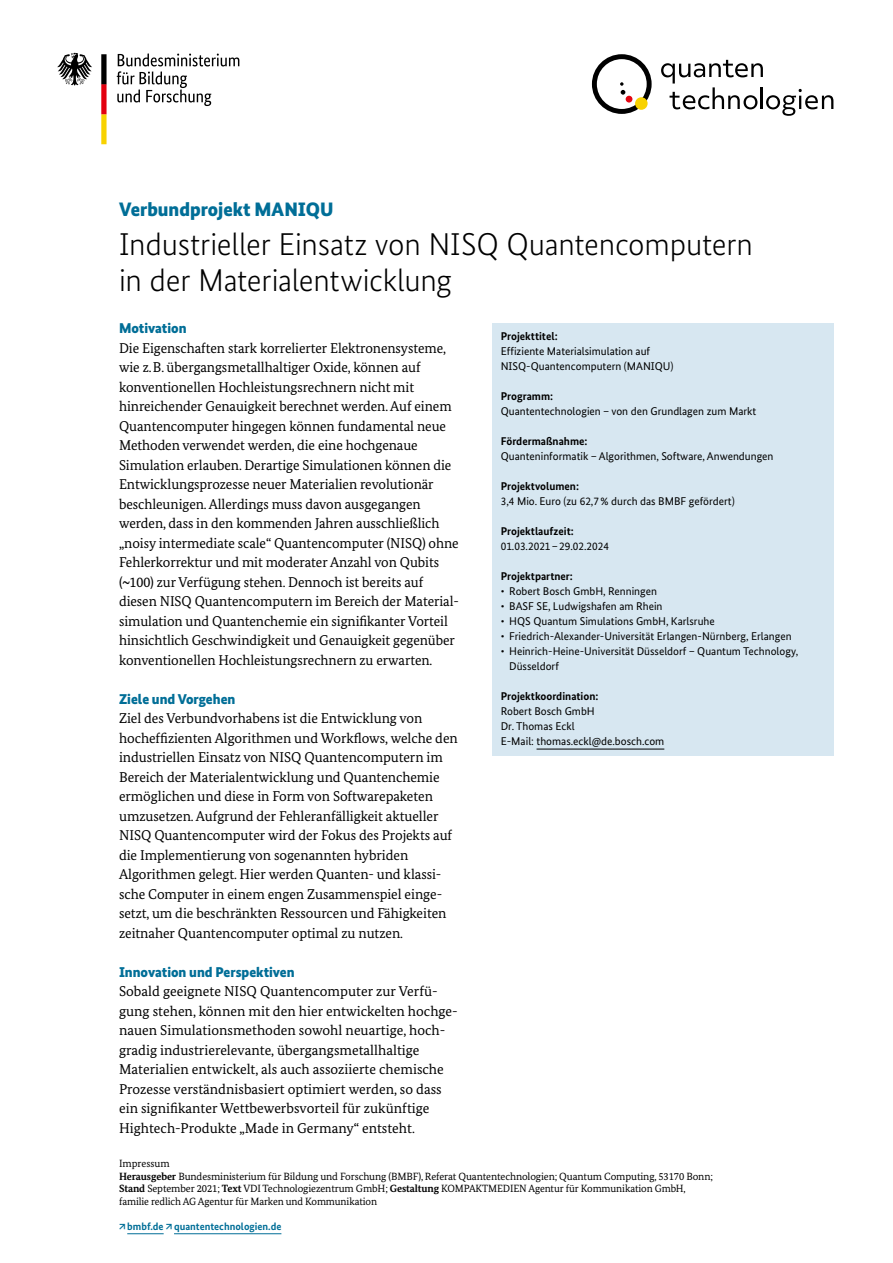
<style>
.page{position:relative;width:893px;height:1263px;background:#fff}
.page>*{position:absolute;margin:0;border:0;box-sizing:border-box;transform-origin:0 0}
.H1_Headline_schwarz{font:300 31.5px/36px "Bundes Sans";letter-spacing:-.01em;color:#000}
.P_Subheadline{font:900 19.5px "Bundes Sans";color:#006e97}
.P_Fliess{font:14.25px/19.5px "Bundes Serif";letter-spacing:-.005em;color:#000}
.H2_Headline{font:900 14.25px "Bundes Sans";color:#006e97}
.P_Kasten{font:11.25px/15px "Bundes Sans";color:#000}
.LI_Aufzählung{font:11.25px/15px "Bundes Sans";color:#000}
.H2_Kasten_Head{font:700 11.25px "Bundes Sans";color:#000}
.P_Impressum{font:10.5px/12.6px "Bundes Serif";letter-spacing:-.01em;color:#000}
.URL{font:700 10.5px "Bundes Sans";color:#006e97}
.H2_Impressum{font:10.5px "Bundes Serif";color:#000}
.s1{font-weight:700}
</style>
<div class="page">
<svg style="left:117px;top:53px;width:122px;height:53px"></svg>
<svg style="left:57px;top:53px;width:35px;height:33px"></svg>
<svg style="left:101px;top:54px;width:6px;height:90px"></svg>
<div style="left:492px;top:323px;width:341px;height:433px;background:#d7e7f1"></div>
<hr style="left:537px;top:749px;width:127px;height:1px;background:#000">
<svg style="left:592px;top:54px;width:60px;height:60px"></svg>
<div style="left:635px;top:97px;width:13px;height:13px;background:#f8d200;border-radius:50%"></div>
<svg style="left:661px;top:60px;width:172px;height:56px"></svg>
<hr style="left:127px;top:1233px;width:37px;height:1px;background:#006e97">
<hr style="left:174px;top:1233px;width:107px;height:1px;background:#006e97">
<p class="P_Subheadline" style="left:119px;top:198px;width:216px">Verbundprojekt MANIQU</p>
<h1 class="H1_Headline_schwarz" style="left:119px;top:226px;width:635px">Industrieller Einsatz von NISQ Quantencomputern in der Materialentwicklung</h1>
<h2 class="H2_Headline" style="left:119px;top:320px;width:69px">Motivation</h2>
<p class="P_Fliess" style="left:119px;top:338px;width:341px">Die Eigenschaften stark korrelierter Elektronensysteme, wie z.B. übergangsmetallhaltiger Oxide, können auf konventionellen Hochleistungsrechnern nicht mit hinreichender Genauigkeit berechnet werden. Auf einem Quantencomputer hingegen können fundamental neue Methoden verwendet werden, die eine hochgenaue Simulation erlauben. Derartige Simulationen können die Entwicklungsprozesse neuer Materialien revolutionär beschleunigen. Allerdings muss davon ausgegangen werden, dass in den kommenden Jahren ausschließlich „noisy intermediate scale“ Quantencomputer (NISQ) ohne Fehlerkorrektur und mit moderater Anzahl von Qubits (~100) zur Verfügung stehen. Dennoch ist bereits auf diesen NISQ Quantencomputern im Bereich der Material&shy;simulation und Quantenchemie ein signifikanter Vorteil hinsichtlich Geschwindigkeit und Genauigkeit gegenüber konventionellen Hochleistungsrechnern zu erwarten.</p>
<h2 class="H2_Headline" style="left:119px;top:690px;width:118px">Ziele und Vorgehen</h2>
<p class="P_Fliess" style="left:119px;top:708px;width:340px">Ziel des Verbundvorhabens ist die Entwicklung von hocheffizienten Algorithmen und Workflows, welche den industriellen Einsatz von NISQ Quantencomputern im Bereich der Materialentwicklung und Quantenchemie ermöglichen und diese in Form von Softwarepaketen umzusetzen. Aufgrund der Fehleranfälligkeit aktueller NISQ Quantencomputer wird der Fokus des Projekts auf die Implementierung von sogenannten hybriden Algorithmen gelegt. Hier werden Quanten- und klassi&shy;sche Computer in einem engen Zusammenspiel einge&shy;setzt, um die beschränkten Ressourcen und Fähigkeiten zeitnaher Quantencomputer optimal zu nutzen.</p>
<h2 class="H2_Headline" style="left:119px;top:963px;width:177px">Innovation und Perspektiven</h2>
<p class="P_Fliess" style="left:119px;top:981px;width:340px">Sobald geeignete NISQ Quantencomputer zur Verfü&shy;gung stehen, können mit den hier entwickelten hochge&shy;nauen Simulationsmethoden sowohl neuartige, hoch&shy;gradig industrierelevante, übergangsmetallhaltige Materialien entwickelt, als auch assoziierte chemische Prozesse verständnisbasiert optimiert werden, so dass ein signifikanter Wettbewerbsvorteil für zukünftige Hightech-Produkte „Made in Germany“ entsteht.</p>
<h2 class="H2_Kasten_Head" style="left:501px;top:330px;width:58px">Projekttitel:</h2>
<p class="P_Kasten" style="left:501px;top:344px;width:174px">Effiziente Materialsimulation auf<br>NISQ-Quantencomputern (MANIQU)</p>
<h2 class="H2_Kasten_Head" style="left:501px;top:390px;width:54px">Programm:</h2>
<p class="P_Kasten" style="left:501px;top:404px;width:257px">Quantentechnologien – von den Grundlagen zum Markt</p>
<h2 class="H2_Kasten_Head" style="left:501px;top:435px;width:88px">Fördermaßnahme:</h2>
<p class="P_Kasten" style="left:501px;top:449px;width:274px">Quanteninformatik – Algorithmen, Software, Anwendungen</p>
<h2 class="H2_Kasten_Head" style="left:501px;top:480px;width:80px">Projektvolumen:</h2>
<p class="P_Kasten" style="left:501px;top:494px;width:235px">3,4 Mio. Euro (zu 62,7% durch das BMBF gefördert)</p>
<h2 class="H2_Kasten_Head" style="left:501px;top:525px;width:75px">Projektlaufzeit:</h2>
<p class="P_Kasten" style="left:501px;top:539px;width:110px">01.03.2021–29.02.2024</p>
<h2 class="H2_Kasten_Head" style="left:501px;top:570px;width:74px">Projektpartner:</h2>
<p class="LI_Aufzählung" style="left:501px;top:584px;width:158px">• Robert Bosch GmbH, Renningen</p>
<p class="LI_Aufzählung" style="left:501px;top:599px;width:163px">• BASF SE, Ludwigshafen am Rhein</p>
<p class="LI_Aufzählung" style="left:501px;top:614px;width:216px">• HQS Quantum Simulations GmbH, Karlsruhe</p>
<p class="LI_Aufzählung" style="left:501px;top:629px;width:292px">• Friedrich-Alexander-Universität Erlangen-Nürnberg, Erlangen</p>
<p class="LI_Aufzählung" style="left:509px;top:644px;width:291px;text-indent:-9px">• Heinrich-Heine-Universität Düsseldorf – Quantum Technology,<br>Düsseldorf</p>
<h2 class="H2_Kasten_Head" style="left:501px;top:690px;width:99px">Projektkoordination:</h2>
<p class="P_Kasten" style="left:501px;top:704px;width:96px">Robert Bosch GmbH</p>
<p class="P_Kasten" style="left:501px;top:719px;width:75px">Dr. Thomas Eckl</p>
<p class="P_Kasten" style="left:501px;top:734px;width:165px">E-Mail: thomas.eckl@de.bosch.com</p>
<h2 class="H2_Impressum" style="left:119px;top:1157px;width:52px">Impressum</h2>
<p class="P_Impressum" style="left:119px;top:1170px;width:595px"><span class="s1">Herausgeber</span> Bundesministerium für Bildung und Forschung (BMBF), Referat Quantentechnologien; Quantum Computing, 53170 Bonn;<br><span class="s1">Stand</span> September 2021; <span class="s1">Text</span> VDI Technologiezentrum GmbH; <span class="s1">Gestaltung</span> KOMPAKTMEDIEN Agentur für Kommunikation GmbH, familie redlich AG Agentur für Marken und Kommunikation</p>
<p class="URL" style="left:119px;top:1220px;width:164px">↗bmbf.de ↗quantentechnologien.de</p>
</div>
